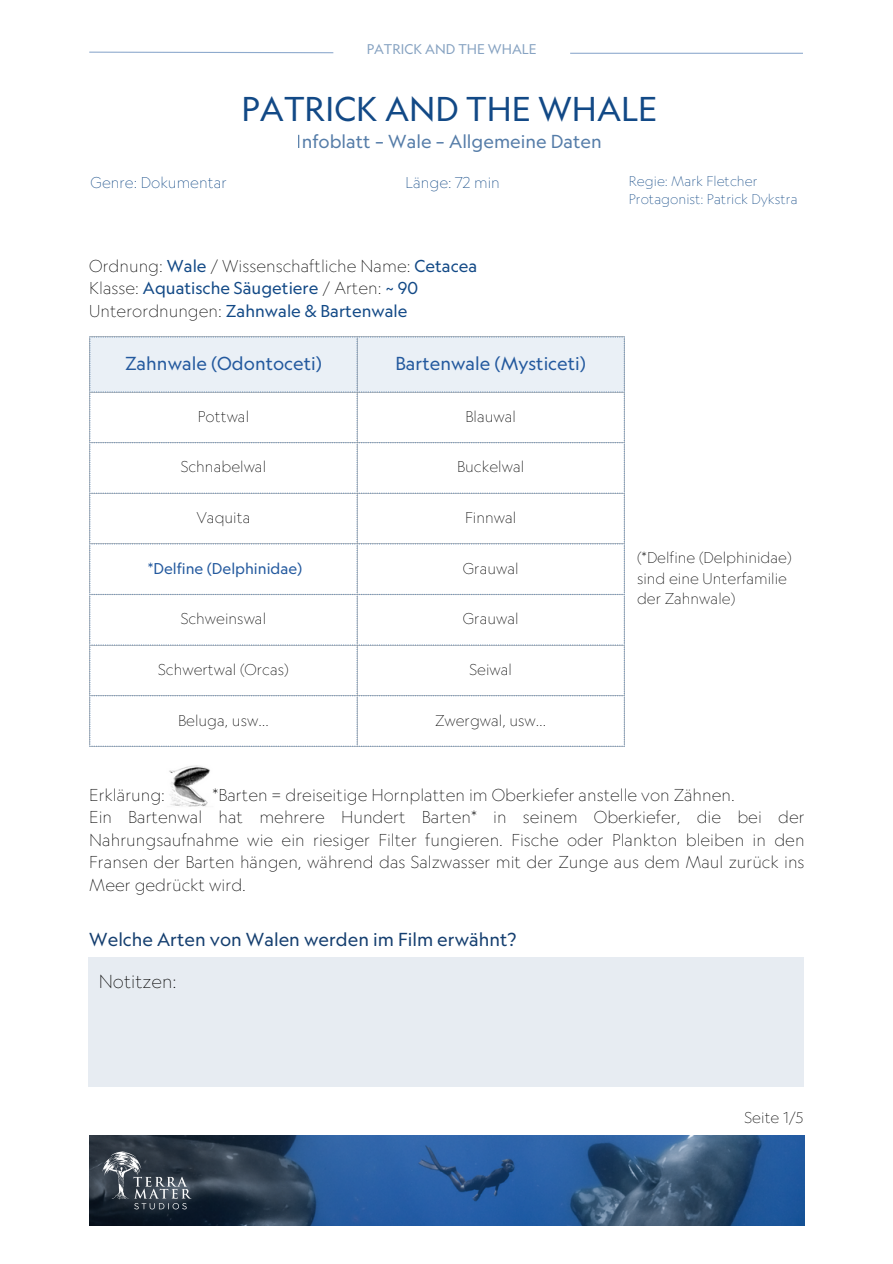
<style>
.page{position:relative;width:893px;height:1264px;background:#fff}
.page>*{position:absolute;margin:0;border:0;box-sizing:border-box;transform-origin:0 0}
.t1{font:33px "Geograph";color:#124986}
.t2{font:18px "Geograph";color:#23599e}
.t3{font:18px "Geograph";color:#143e6f}
.t4{font:18px "Geograph";color:#124986}
.t5{font:100 18px "Geograph";color:#000}
.t6{font:100 16.5px/22.5px "Geograph";color:#000;text-align:justify}
.t7{font:16.5px "Geograph";color:#124986}
.t8{font:100 15px/20.2px "Geograph";color:#000}
.t9{font:100 15px "Geograph";color:#124986}
.t10{font:15px "Geograph";color:#23599e}
.t11{font:100 13.5px "Geograph";color:#124986}
.t12{font:13.5px "Geograph";color:#124986}
.s1{font-weight:400;color:#124986}
.s2{font-weight:100;color:#000}
</style>
<div class="page">
<img style="left:219px;top:1135px;width:585px;height:90px">
<svg style="left:89px;top:51px;width:245px;height:3px"></svg>
<hr style="left:570px;top:53px;width:232px;height:1px;background:#23599e">
<img style="left:89px;top:1135px;width:130px;height:91px">
<svg style="left:89px;top:336px;width:268px;height:411px"></svg>
<svg style="left:359px;top:336px;width:266px;height:411px"></svg>
<img style="left:169px;top:765px;width:41px;height:42px">
<div style="left:88px;top:957px;width:715px;height:130px;background:#e7ecf2"></div>
<p class="t12" style="left:366px;top:40px;width:171px">PATRICK AND THE WHALE</p>
<p class="t1" style="left:241px;top:87px;width:417px">PATRICK AND THE WHALE</p>
<p class="t4" style="left:297px;top:129px;width:306px">Infoblatt – Wale – Allgemeine Daten</p>
<p class="t9" style="left:90px;top:172px;width:138px">Genre: Dokumentar</p>
<p class="t9" style="left:405px;top:172px;width:96px">Länge: 72 min</p>
<p class="t11" style="left:628px;top:172px;width:130px">Regie: Mark Fletcher</p>
<p class="t11" style="left:628px;top:190px;width:170px">Protagonist: Patrick Dykstra</p>
<p class="t6" style="left:89px;top:254px;width:389px">Ordnung: <span class="s1">Wale</span> / Wissenschaftliche Name: <span class="s1">Cetacea</span></p>
<p class="t7" style="left:89px;top:277px;width:330px"><span class="s2">Klasse:</span> Aquatische Säugetiere <span class="s2">/ Arten:</span> ~ 90</p>
<p class="t7" style="left:89px;top:299px;width:320px"><span class="s2">Unterordnungen:</span> Zahnwale &amp; Bartenwale</p>
<p class="t2" style="left:125px;top:351px;width:198px">Zahnwale (Odontoceti)</p>
<p class="t2" style="left:395px;top:351px;width:192px">Bartenwale (Mysticeti)</p>
<p class="t8" style="left:198px;top:406px;width:53px">Pottwal</p>
<p class="t8" style="left:465px;top:406px;width:52px">Blauwal</p>
<p class="t8" style="left:181px;top:456px;width:87px">Schnabelwal</p>
<p class="t8" style="left:457px;top:456px;width:69px">Buckelwal</p>
<p class="t8" style="left:196px;top:507px;width:56px">Vaquita</p>
<p class="t8" style="left:465px;top:507px;width:53px">Finnwal</p>
<p class="t10" style="left:148px;top:558px;width:156px">*Delfine (Delphinidae)</p>
<p class="t8" style="left:462px;top:557px;width:57px">Grauwal</p>
<p class="t8" style="left:181px;top:608px;width:87px">Schweinswal</p>
<p class="t8" style="left:462px;top:608px;width:57px">Grauwal</p>
<p class="t8" style="left:158px;top:659px;width:132px">Schwertwal (Orcas)</p>
<p class="t8" style="left:469px;top:659px;width:44px">Seiwal</p>
<p class="t8" style="left:178px;top:709px;width:92px">Beluga, usw…</p>
<p class="t8" style="left:435px;top:709px;width:113px">Zwergwal, usw…</p>
<p class="t8" style="left:637px;top:547px;width:156px">(*Delfine (Delphinidae) sind eine Unterfamilie der Zahnwale)</p>
<p class="t6" style="left:89px;top:783px;width:77px">Erklärung:</p>
<p class="t6" style="left:212px;top:783px;width:523px">*Barten = dreiseitige Hornplatten im Oberkiefer anstelle von Zähnen.</p>
<p class="t6" style="left:89px;top:805px;width:716px">Ein Bartenwal hat mehrere Hundert Barten* in seinem Oberkiefer, die bei der Nahrungsaufnahme wie ein riesiger Filter fungieren. Fische oder Plankton bleiben in den Fransen der Barten hängen, während das Salzwasser mit der Zunge aus dem Maul zurück ins Meer gedrückt wird.</p>
<p class="t3" style="left:89px;top:927px;width:428px">Welche Arten von Walen werden im Film erwähnt?</p>
<p class="t5" style="left:99px;top:969px;width:79px">Notitzen:</p>
<p class="t8" style="left:744px;top:1107px;width:60px">Seite 1/5</p>
</div>
